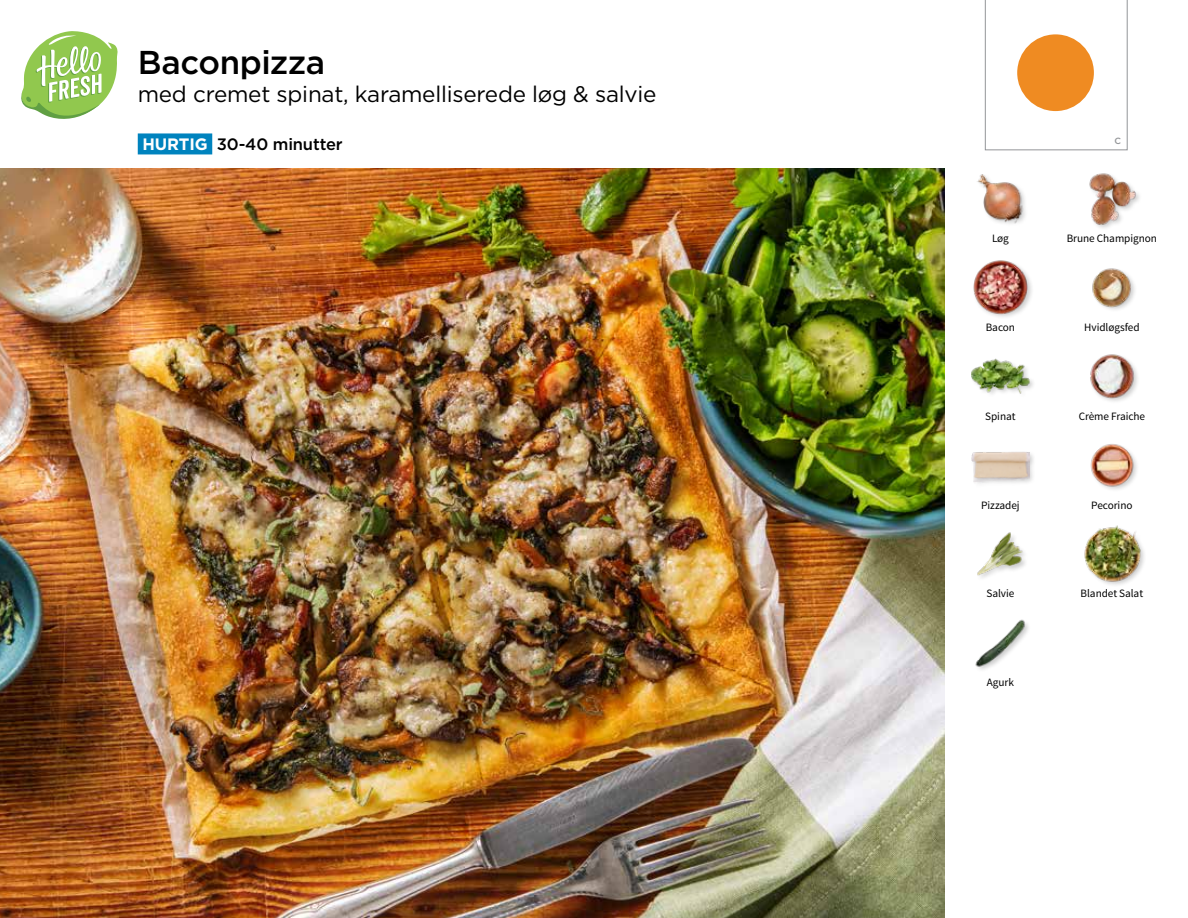
<style>
.page{position:relative;width:1188px;height:918px;background:#fff}
.page>*{position:absolute;margin:0;border:0;box-sizing:border-box;transform-origin:0 0}
.t1{font:500 33px "Gotham";letter-spacing:-.015em;color:#000}
.t2{font:22.5px "Gotham";letter-spacing:-.01em;color:#000}
.t3{font:500 16.5px "Gotham";letter-spacing:-.01em;color:#000}
.t4{font:11.25px "Source Sans Pro";letter-spacing:-.005em;color:#000}
.t5{font:500 9px "Gotham";color:#939598}
.s1{font-weight:700;color:#fff}
</style>
<div class="page">
<div style="left:138px;top:133px;width:74px;height:21px;background:#0083be"></div>
<svg style="left:21px;top:31px;width:97px;height:88px"></svg>
<img style="left:0;top:168px;width:945px;height:750px">
<svg style="left:985px;top:0;width:142px;height:150px"></svg>
<img style="left:975px;top:619px;width:54px;height:51px">
<div style="left:1084px;top:525px;width:63px;height:63px;background:#000;opacity:.2"></div>
<img style="left:1084px;top:525px;width:57px;height:58px">
<img style="left:977px;top:532px;width:48px;height:46px">
<img style="left:1090px;top:444px;width:47px;height:46px">
<div style="left:971px;top:450px;width:65px;height:39px;background:#000;opacity:.2"></div>
<img style="left:972px;top:450px;width:57px;height:39px">
<img style="left:1090px;top:354px;width:48px;height:48px">
<div style="left:970px;top:358px;width:66px;height:42px;background:#000;opacity:.2"></div>
<img style="left:972px;top:358px;width:57px;height:42px">
<img style="left:1092px;top:268px;width:43px;height:42px">
<div style="left:972px;top:260px;width:62px;height:60px;background:#000;opacity:.2"></div>
<img style="left:972px;top:260px;width:57px;height:56px">
<img style="left:1089px;top:173px;width:50px;height:54px">
<img style="left:977px;top:174px;width:48px;height:50px">
<h1 class="t1" style="left:138px;top:41px;width:189px">Baconpizza</h1>
<h2 class="t2" style="left:138px;top:80px;width:520px">med cremet spinat, karamelliserede løg &amp; salvie</h2>
<h3 class="t3" style="left:142px;top:133px;width:202px"><span class="s1">HURTIG</span> 30-40 minutter</h3>
<p class="t5" style="left:1114px;top:135px;width:8px">C</p>
<p class="t4" style="left:992px;top:232px;width:18px">Løg</p>
<p class="t4" style="left:1067px;top:232px;width:92px">Brune Champignon</p>
<p class="t4" style="left:986px;top:320px;width:31px">Bacon</p>
<p class="t4" style="left:1084px;top:320px;width:57px">Hvidløgsfed</p>
<p class="t4" style="left:985px;top:409px;width:32px">Spinat</p>
<p class="t4" style="left:1079px;top:409px;width:68px">Crème Fraiche</p>
<p class="t4" style="left:981px;top:498px;width:40px">Pizzadej</p>
<p class="t4" style="left:1091px;top:498px;width:43px">Pecorino</p>
<p class="t4" style="left:986px;top:587px;width:29px">Salvie</p>
<p class="t4" style="left:1081px;top:587px;width:64px">Blandet Salat</p>
<p class="t4" style="left:987px;top:675px;width:29px">Agurk</p>
</div>
